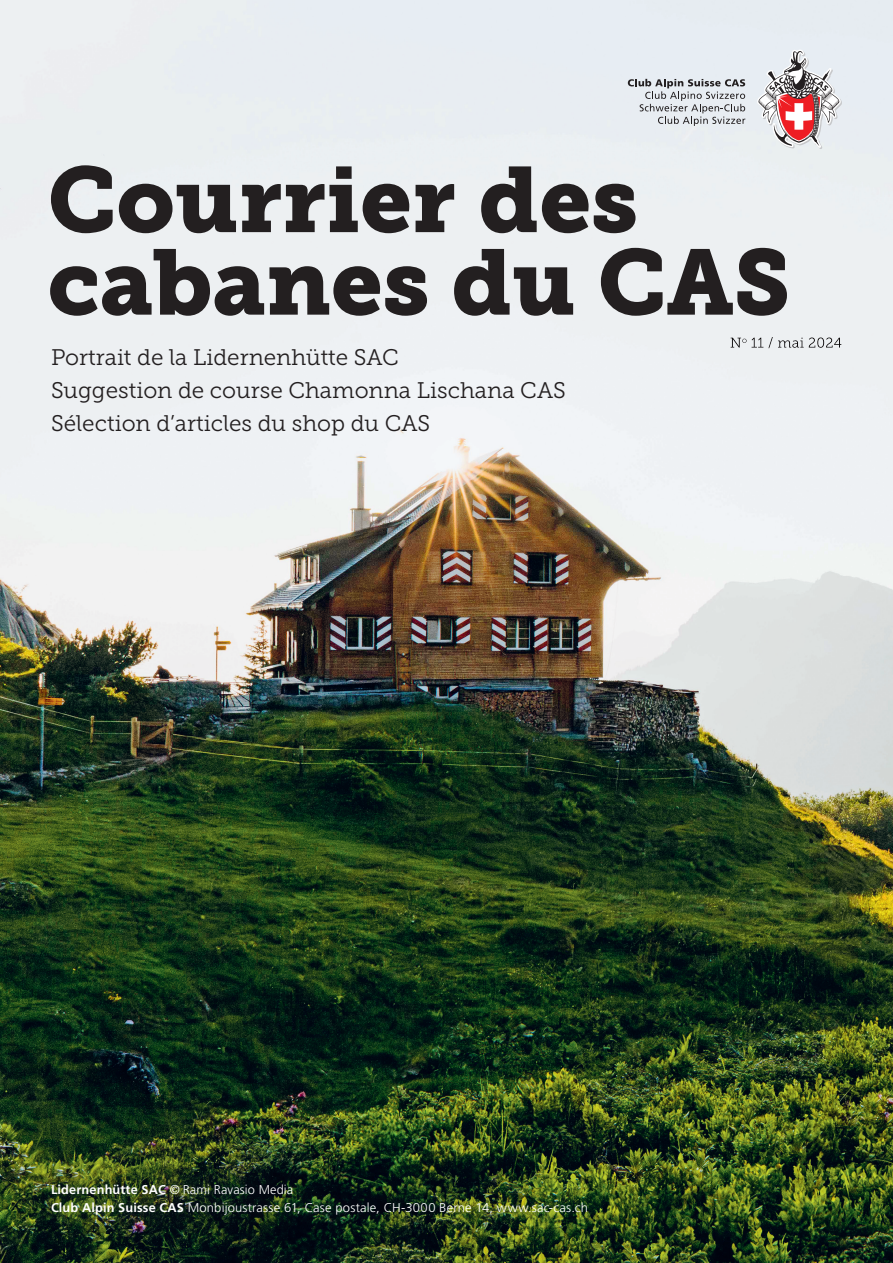
<style>
.page{position:relative;width:893px;height:1263px;background:#fff}
.page>*{position:absolute;margin:0;border:0;box-sizing:border-box;transform-origin:0 0}
.t1{font:91.95px/82.5px "Museo Slab 900";color:#231f20}
.t2{font:22.5px/33px "Museo Slab 300";color:#231f20}
.t3{font:300 12.75px/18px "Frutiger LT Std";letter-spacing:.01em;color:#fff}
.s1{font-weight:700}
</style>
<div class="page">
<img style="left:0;top:0;width:893px;height:1263px">
<img style="left:9px;top:1139px;width:613px;height:119px">
<svg style="left:757px;top:50px;width:85px;height:99px"></svg>
<svg style="left:628px;top:79px;width:117px;height:47px;background:#c5c9cd"></svg>
<div style="left:670px;top:334px;width:189px;height:20px;background:#231f20;opacity:.75"></div>
<h1 class="t1" style="left:48px;top:159px;width:744px">Courrier des cabanes du CAS</h1>
<h2 class="t2" style="left:51px;top:341px;width:516px">Portrait de la Lidernenhütte SAC<br>Suggestion de course Chamonna Lischana CAS<br>Sélection d’articles du shop du CAS</h2>
<p class="t3" style="left:51px;top:1180px;width:539px"><span class="s1">Lidernenhütte SAC</span> © Rami Ravasio Media<br><span class="s1">Club Alpin Suisse CAS</span> Monbijoustrasse 61, Case postale, CH-3000 Berne 14, www.sac-cas.ch</p>
</div>
